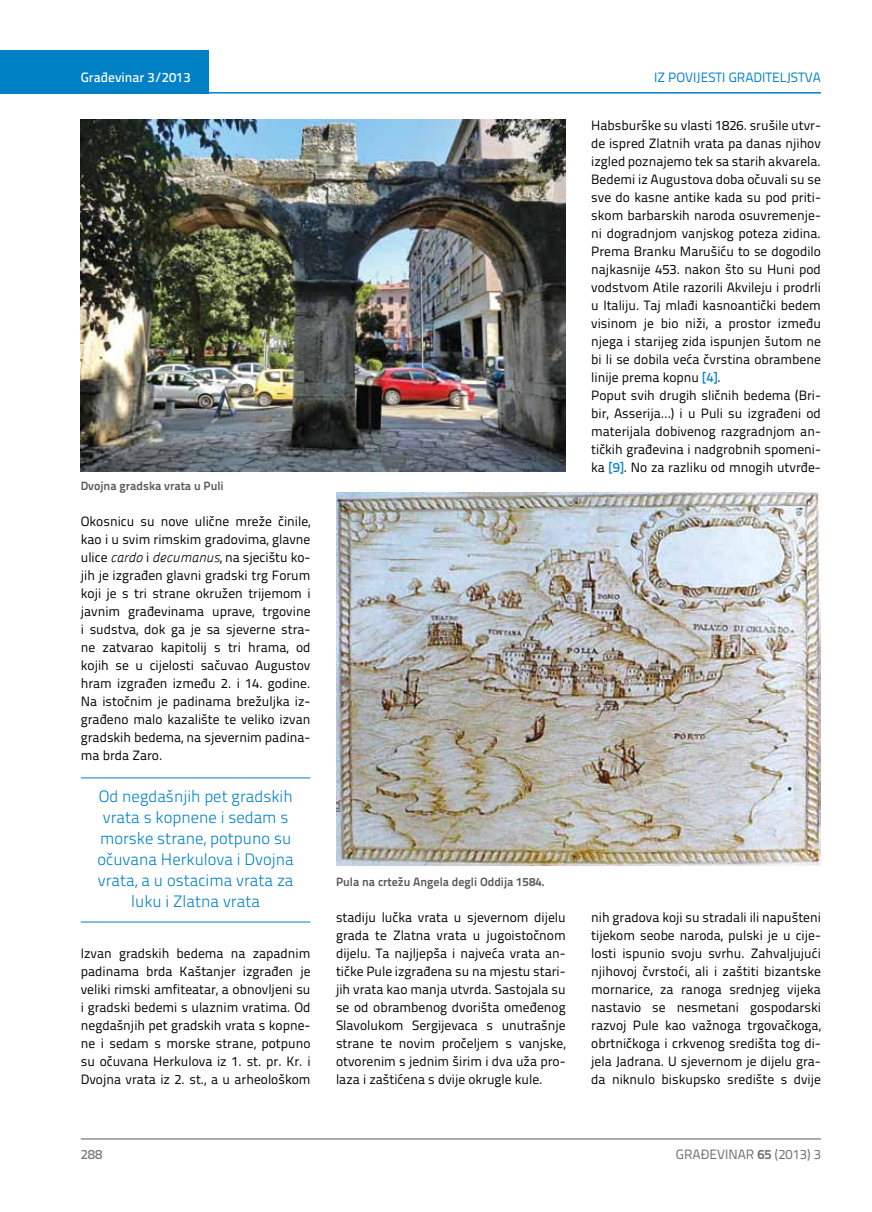
<style>
.page{position:relative;width:872px;height:1212px;background:#fff}
.page>*{position:absolute;margin:0;border:0;box-sizing:border-box;transform-origin:0 0}
.t1{font:300 16.5px/21px "Titillium Text 22 L";color:#0081c6;text-align:center}
.t2{font:13.5px/18px "Titillium Text 22 L";color:#000;text-align:justify}
.t3{font:13.5px "Titillium Text 22 L";color:#0081c6}
.t4{font:13.5px "Titillium Text 22 L";color:#6d6e71}
.t5{font:500 13.5px "Titillium Text 22 L";color:#fff}
.t6{font:500 13.5px "Titillium Text 22 L";color:#797a7d}
.t7{font:700 12px "Titillium Text 22 L";color:#58595b}
.s1{font-family:"Panefresco 250 wt";font-style:italic}
.s2{font-weight:500;color:#0081c6}
.s3{font-weight:700}
</style>
<div class="page">
<hr style="left:81px;top:1139px;width:740px;height:1px;background:#58595b">
<div style="left:0;top:50px;width:208px;height:44px;background:#0081c6"></div>
<hr style="left:0;top:92px;width:821px;height:2px;background:#0081c6">
<hr style="left:81px;top:778px;width:229px;height:1px;background:#0081c6">
<hr style="left:81px;top:922px;width:229px;height:1px;background:#0081c6">
<img style="left:336px;top:492px;width:485px;height:374px">
<img style="left:81px;top:119px;width:485px;height:353px">
<p class="t5" style="left:81px;top:67px;width:111px">Građevinar 3/2013</p>
<p class="t3" style="left:654px;top:68px;width:168px">IZ POVIJESTI GRADITELJSTVA</p>
<p class="t7" style="left:81px;top:476px;width:144px">Dvojna gradska vrata u Puli</p>
<p class="t2" style="left:81px;top:511px;width:231px">Okosnicu su nove ulične mreže činile, kao i u svim rimskim gradovima, glavne ulice <span class="s1">cardo</span> i <span class="s1">decumanus</span>, na sjecištu ko&shy;jih je izgrađen glavni gradski trg Forum koji je s tri strane okružen trijemom i javnim građevinama uprave, trgovine i sudstva, dok ga je sa sjeverne stra&shy;ne zatvarao kapitolij s tri hrama, od kojih se u cijelosti sačuvao Augustov hram izgrađen između 2. i 14. godine.<br>Na istočnim je padinama brežuljka iz&shy;građeno malo kazalište te veliko izvan gradskih bedema, na sjevernim padina&shy;ma brda Zaro.</p>
<p class="t1" style="left:97px;top:785px;width:198px">Od negdašnjih pet gradskih vrata s kopnene i sedam s morske strane, potpuno su očuvana Herkulova i Dvojna vrata, a u ostacima vrata za luku i Zlatna vrata</p>
<p class="t2" style="left:81px;top:944px;width:231px">Izvan gradskih bedema na zapadnim padinama brda Kaštanjer izgrađen je veliki rimski amfiteatar, a obnovljeni su i gradski bedemi s ulaznim vratima. Od negdašnjih pet gradskih vrata s kopne&shy;ne i sedam s morske strane, potpuno su očuvana Herkulova iz 1. st. pr. Kr. i Dvojna vrata iz 2. st., a u arheološkom</p>
<p class="t7" style="left:336px;top:873px;width:210px">Pula na crtežu Angela degli Oddija 1584.</p>
<p class="t2" style="left:336px;top:908px;width:231px">stadiju lučka vrata u sjevernom dijelu grada te Zlatna vrata u jugoistočnom dijelu. Ta najljepša i najveća vrata an&shy;tičke Pule izgrađena su na mjestu stari&shy;jih vrata kao manja utvrda. Sastojala su se od obrambenog dvorišta omeđenog Slavolukom Sergijevaca s unutrašnje strane te novim pročeljem s vanjske, otvorenim s jednim širim i dva uža pro&shy;laza i zaštićena s dvije okrugle kule.</p>
<p class="t2" style="left:591px;top:115px;width:231px;text-align:left">Habsburške su vlasti 1826. srušile utvr&shy;de ispred Zlatnih vrata pa danas njihov izgled poznajemo tek sa starih akvarela.<br>Bedemi iz Augustova doba očuvali su se sve do kasne antike kada su pod priti&shy;skom barbarskih naroda osuvremenje&shy;ni dogradnjom vanjskog poteza zidina.<br>Prema Branku Marušiću to se dogodilo najkasnije 453. nakon što su Huni pod vodstvom Atile razorili Akvileju i prodrli u Italiju. Taj mlađi kasnoantički bedem visinom je bio niži, a prostor između njega i starijeg zida ispunjen šutom ne bi li se dobila veća čvrstina obrambene linije prema kopnu <span class="s2">[4]</span>.<br>Poput svih drugih sličnih bedema (Bri&shy;bir, Asserija…) i u Puli su izgrađeni od materijala dobivenog razgradnjom an&shy;tičkih građevina i nadgrobnih spomeni&shy;ka <span class="s2">[9]</span>. No za razliku od mnogih utvrđe-</p>
<p class="t2" style="left:591px;top:908px;width:231px">nih gradova koji su stradali ili napušteni tijekom seobe naroda, pulski je u cije&shy;losti ispunio svoju svrhu. Zahvaljujući njihovoj čvrstoći, ali i zaštiti bizantske mornarice, za ranoga srednjeg vijeka nastavio se nesmetani gospodarski razvoj Pule kao važnoga trgovačkoga, obrtničkoga i crkvenog središta tog di&shy;jela Jadrana. U sjevernom je dijelu gra&shy;da niknulo biskupsko središte s dvije</p>
<p class="t6" style="left:81px;top:1144px;width:23px">288</p>
<p class="t4" style="left:676px;top:1144px;width:146px">GRAĐEVINAR <span class="s3">65</span> (2013) 3</p>
</div>
